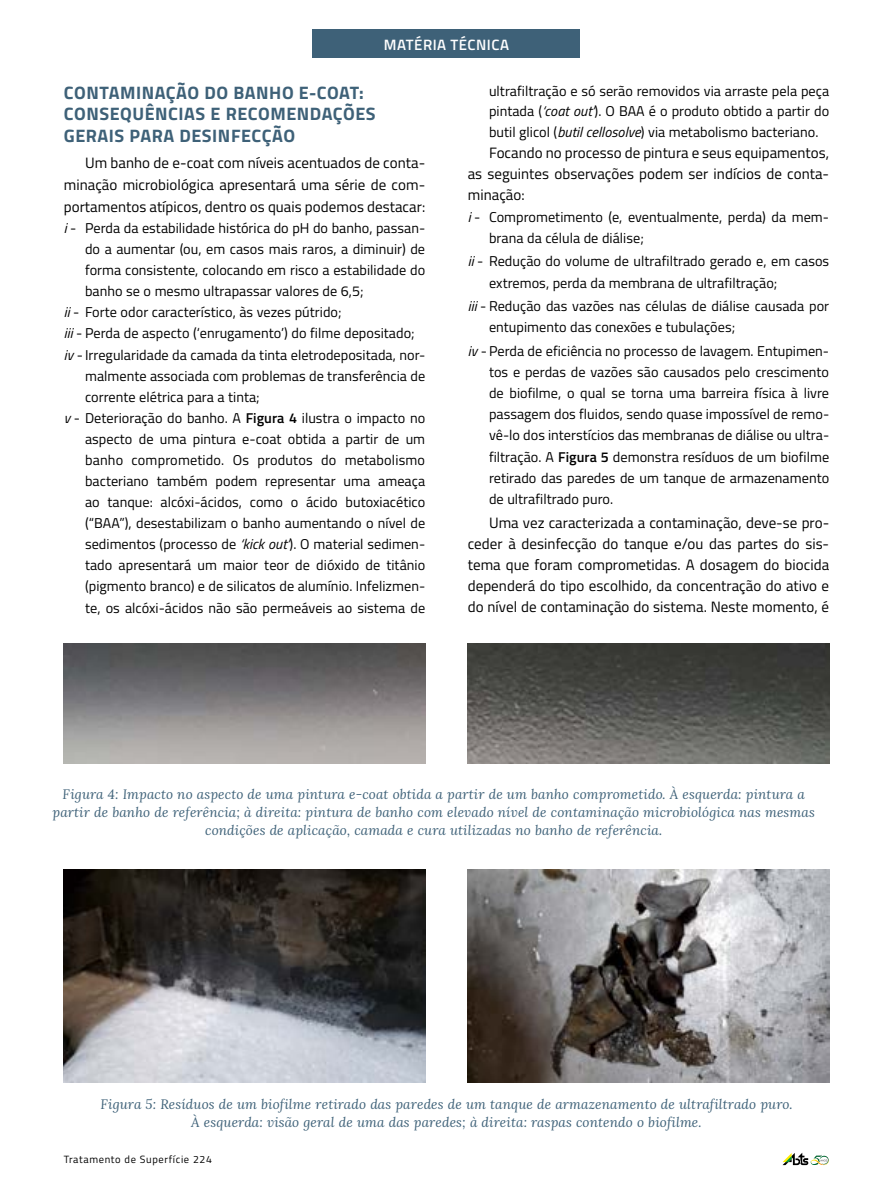
<style>
.page{position:relative;width:893px;height:1191px;background:#fff}
.page>*{position:absolute;margin:0;border:0;box-sizing:border-box;transform-origin:0 0}
.t1{font:700 18px/21.8px "Titillium";letter-spacing:.03em;color:#3e6178}
.t2{font:15px/21.3px "Titillium";letter-spacing:.005em;color:#000;text-align:justify}
.t3{font:600 15px "Titillium";letter-spacing:.03em;color:#fff}
.t4{font:14.25px/21.3px "Titillium";letter-spacing:.005em;color:#000}
.t5{font:italic 13.5px/18px "Lora";letter-spacing:.01em;color:#3e6178;text-align:center}
.t6{font:10.5px "Titillium";letter-spacing:.06em;color:#000}
.s1{font-style:italic}
.s2{font-weight:600}
</style>
<div class="page">
<div style="left:313px;top:30px;width:267px;height:28px;background:#3e6178"></div>
<svg style="left:782px;top:1152px;width:47px;height:13px"></svg>
<img style="left:468px;top:643px;width:361px;height:120px">
<img style="left:64px;top:643px;width:361px;height:120px">
<img style="left:468px;top:870px;width:361px;height:212px">
<img style="left:64px;top:870px;width:361px;height:212px">
<p class="t3" style="left:384px;top:33px;width:127px">MATÉRIA TÉCNICA</p>
<p class="t1" style="left:64px;top:80px;width:313px">CONTAMINAÇÃO DO BANHO E-COAT:<br>CONSEQUÊNCIAS E RECOMENDAÇÕES<br>GERAIS PARA DESINFECÇÃO</p>
<p class="t2" style="left:64px;top:151px;width:363px;line-height:21.8px;text-indent:21px">Um banho de e-coat com níveis acentuados de conta&shy;minação microbiológica apresentará uma série de com&shy;portamentos atípicos, dentro os quais podemos destacar:</p>
<p class="t4" style="left:64px;top:217px;width:363px"><span class="s1">i</span> - Perda da estabilidade histórica do pH do banho, passan-</p>
<p class="t4" style="left:85px;top:238px;width:342px">do a aumentar (ou, em casos mais raros, a diminuir) de</p>
<p class="t4" style="left:85px;top:259px;width:342px">forma consistente, colocando em risco a estabilidade do</p>
<p class="t4" style="left:85px;top:280px;width:280px">banho se o mesmo ultrapassar valores de 6,5;</p>
<p class="t4" style="left:64px;top:301px;width:279px"><span class="s1">ii</span> - Forte odor característico, às vezes pútrido;</p>
<p class="t4" style="left:64px;top:322px;width:353px"><span class="s1">iii</span> - Perda de aspecto (‘enrugamento’) do filme depositado;</p>
<p class="t4" style="left:64px;top:343px;width:363px"><span class="s1">iv</span> - Irregularidade da camada da tinta eletrodepositada, nor-</p>
<p class="t4" style="left:85px;top:364px;width:342px">malmente associada com problemas de transferência de</p>
<p class="t4" style="left:85px;top:385px;width:176px">corrente elétrica para a tinta;</p>
<p class="t4" style="left:64px;top:406px;width:363px"><span class="s1">v</span> - Deterioração do banho. A <span class="s2">Figura 4</span> ilustra o impacto no</p>
<p class="t4" style="left:85px;top:427px;width:342px">aspecto de uma pintura e-coat obtida a partir de um</p>
<p class="t4" style="left:85px;top:448px;width:342px">banho comprometido. Os produtos do metabolismo</p>
<p class="t4" style="left:85px;top:470px;width:342px">bacteriano também podem representar uma ameaça</p>
<p class="t4" style="left:85px;top:491px;width:342px">ao tanque: alcóxi-ácidos, como o ácido butoxiacético</p>
<p class="t4" style="left:85px;top:512px;width:342px">(“BAA”), desestabilizam o banho aumentando o nível de</p>
<p class="t4" style="left:85px;top:533px;width:342px">sedimentos (processo de <span class="s1">‘kick out’</span>). O material sedimen-</p>
<p class="t4" style="left:85px;top:554px;width:342px">tado apresentará um maior teor de dióxido de titânio</p>
<p class="t4" style="left:85px;top:575px;width:342px">(pigmento branco) e de silicatos de alumínio. Infelizmen-</p>
<p class="t4" style="left:85px;top:596px;width:342px">te, os alcóxi-ácidos não são permeáveis ao sistema de</p>
<p class="t4" style="left:489px;top:80px;width:342px;line-height:20.5px;text-align:justify">ultrafiltração e só serão removidos via arraste pela peça pintada (<span class="s1">‘coat out’</span>). O BAA é o produto obtido a partir do butil glicol (<span class="s1">butil cellosolve</span>) via metabolismo bacteriano.</p>
<p class="t2" style="left:468px;top:141px;width:363px;text-indent:21px">Focando no processo de pintura e seus equipamentos, as seguintes observações podem ser indícios de conta&shy;minação:</p>
<p class="t4" style="left:489px;top:205px;width:342px;text-indent:-21px"><span class="s1">i</span> - Comprometimento (e, eventualmente, perda) da mem&shy;brana da célula de diálise;</p>
<p class="t4" style="left:489px;top:250px;width:342px;text-indent:-21px"><span class="s1">ii</span> - Redução do volume de ultrafiltrado gerado e, em casos extremos, perda da membrana de ultrafiltração;</p>
<p class="t4" style="left:489px;top:294px;width:342px;text-indent:-21px"><span class="s1">iii</span> - Redução das vazões nas células de diálise causada por entupimento das conexões e tubulações;</p>
<p class="t4" style="left:489px;top:339px;width:342px;text-align:justify;text-indent:-21px"><span class="s1">iv</span> -Perda de eficiência no processo de lavagem. Entupimen&shy;tos e perdas de vazões são causados pelo crescimento de biofilme, o qual se torna uma barreira física à livre passagem dos fluidos, sendo quase impossível de remo&shy;vê-lo dos interstícios das membranas de diálise ou ultra&shy;filtração. A <span class="s2">Figura 5</span> demonstra resíduos de um biofilme retirado das paredes de um tanque de armazenamento de ultrafiltrado puro.</p>
<p class="t2" style="left:468px;top:511px;width:363px;text-indent:21px">Uma vez caracterizada a contaminação, deve-se pro&shy;ceder à desinfecção do tanque e/ou das partes do sis&shy;tema que foram comprometidas. A dosagem do biocida dependerá do tipo escolhido, da concentração do ativo e do nível de contaminação do sistema. Neste momento, é</p>
<p class="t5" style="left:53px;top:784px;width:764px">Figura 4: Impacto no aspecto de uma pintura e-coat obtida a partir de um banho comprometido. À esquerda: pintura a partir de banho de referência; à direita: pintura de banho com elevado nível de contaminação microbiológica nas mesmas condições de aplicação, camada e cura utilizadas no banho de referência.</p>
<p class="t5" style="left:100px;top:1095px;width:694px">Figura 5: Resíduos de um biofilme retirado das paredes de um tanque de armazenamento de ultrafiltrado puro.<br>À esquerda: visão geral de uma das paredes; à direita: raspas contendo o biofilme.</p>
<p class="t6" style="left:64px;top:1151px;width:150px">Tratamento de Superfície 224</p>
</div>
